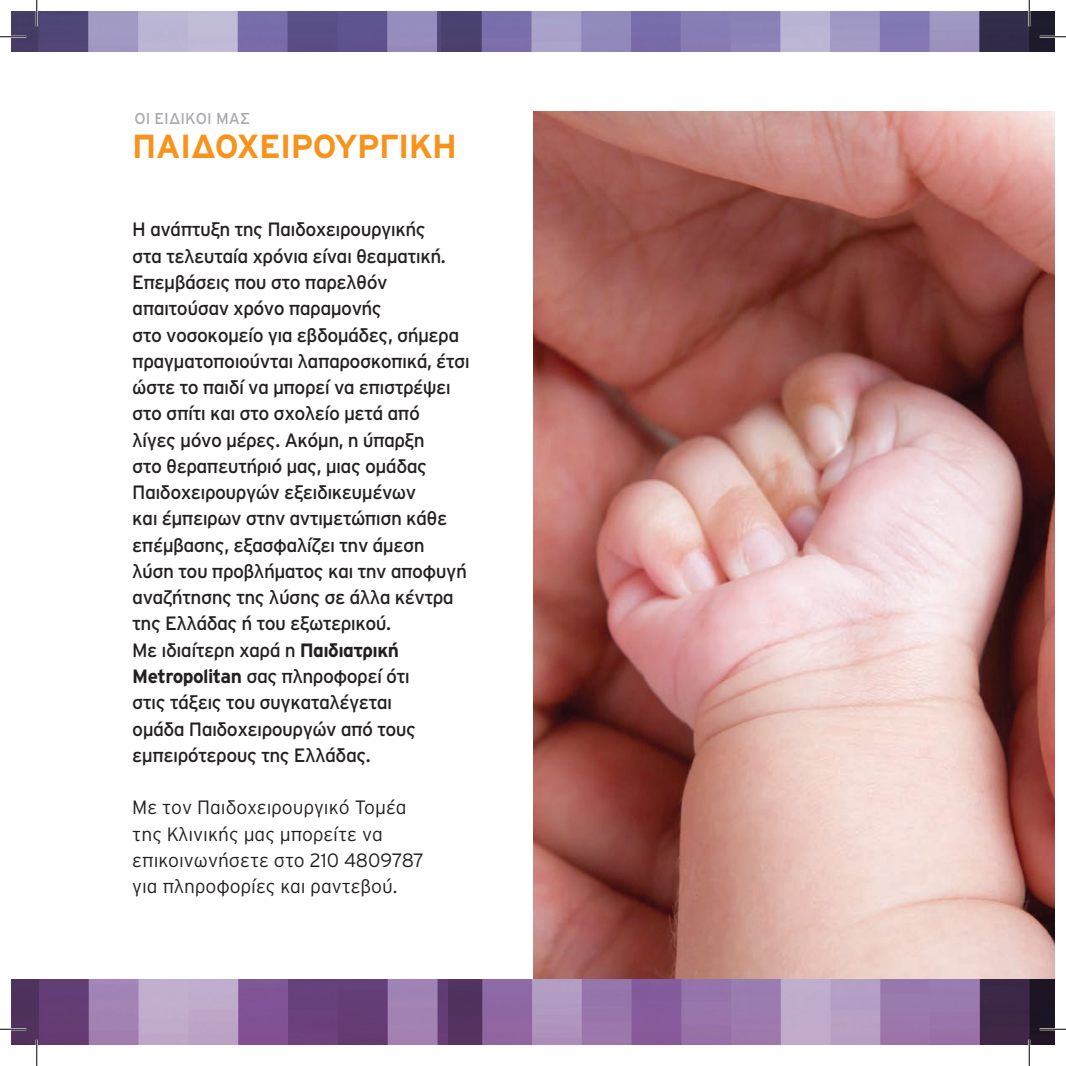
<style>
.page{position:relative;width:1066px;height:1066px;background:#fff}
.page>*{position:absolute;margin:0;border:0;box-sizing:border-box;transform-origin:0 0}
.t1{font:700 33.25px "Interstate GR";letter-spacing:-.02em;color:#f7931d}
.t2{font:19.25px/26.2px "Interstate GR";letter-spacing:-.03em;color:#231f20}
.t3{font:300 19.25px/26.2px "Interstate GR";color:#231f20}
.t4{font:15.75px "Interstate GR";color:#a8a9ad}
.s1{font-weight:700}
</style>
<div class="page">
<img style="left:533px;top:111px;width:521px;height:868px">
<img style="left:447px;top:979px;width:607px;height:65px">
<img style="left:12px;top:979px;width:435px;height:65px">
<img style="left:441px;top:12px;width:613px;height:40px">
<img style="left:12px;top:12px;width:429px;height:40px">
<hr style="left:0;top:36px;width:26px;height:2px;background:#fff">
<hr style="left:1039px;top:36px;width:27px;height:2px;background:#fff">
<hr style="left:0;top:1028px;width:26px;height:2px;background:#fff">
<hr style="left:1039px;top:1028px;width:27px;height:2px;background:#fff">
<hr style="left:36px;top:0;width:2px;height:26px;background:#fff">
<hr style="left:36px;top:1039px;width:2px;height:27px;background:#fff">
<hr style="left:1028px;top:0;width:2px;height:26px;background:#fff">
<hr style="left:1028px;top:1039px;width:2px;height:27px;background:#fff">
<svg style="left:0;top:36px;width:26px;height:1px"></svg>
<svg style="left:1039px;top:36px;width:27px;height:1px"></svg>
<svg style="left:0;top:1029px;width:26px;height:1px"></svg>
<svg style="left:1039px;top:1029px;width:27px;height:1px"></svg>
<svg style="left:36px;top:0;width:1px;height:26px"></svg>
<svg style="left:36px;top:1039px;width:1px;height:27px"></svg>
<svg style="left:1029px;top:0;width:1px;height:26px"></svg>
<svg style="left:1029px;top:1039px;width:1px;height:27px"></svg>
<p class="t4" style="left:134px;top:110px;width:117px">ΟΙ ΕΙΔΙΚΟΊ ΜΑΣ</p>
<h1 class="t1" style="left:132px;top:127px;width:320px">ΠΑΙΔΟΧΕΙΡΟΥΡΓΙΚΉ</h1>
<p class="t2" style="left:132px;top:216px;width:339px">Η ανάπτυξη της Παιδοχειρουργικής<br>στα τελευταία χρόνια είναι θεαματική.<br>Επεμβάσεις που στο παρελθόν απαιτούσαν χρόνο παραμονής<br>στο νοσοκομείο για εβδομάδες, σήμερα πραγματοποιούνται λαπαροσκοπικά, έτσι ώστε το παιδί να μπορεί να επιστρέψει στο σπίτι και στο σχολείο μετά από<br>λίγες μόνο μέρες. Ακόμη, η ύπαρξη<br>στο θεραπευτήριό μας, μιας ομάδας Παιδοχειρουργών εξειδικευμένων<br>και έμπειρων στην αντιμετώπιση κάθε επέμβασης, εξασφαλίζει την άμεση λύση του προβλήματος και την αποφυγή αναζήτησης της λύσης σε άλλα κέντρα της Ελλάδας ή του εξωτερικού.<br>Με ιδιαίτερη χαρά η <span class="s1">Παιδιατρική Metropolitan</span> σας πληροφορεί ότι<br>στις τάξεις του συγκαταλέγεται<br>ομάδα Παιδοχειρουργών από τους εμπειρότερους της Ελλάδας.</p>
<p class="t3" style="left:132px;top:794px;width:293px">Με τον Παιδοχειρουργικό Τομέα της Κλινικής μας μπορείτε να επικοινωνήσετε στο 210 4809787 για πληροφορίες και ραντεβού.</p>
</div>
